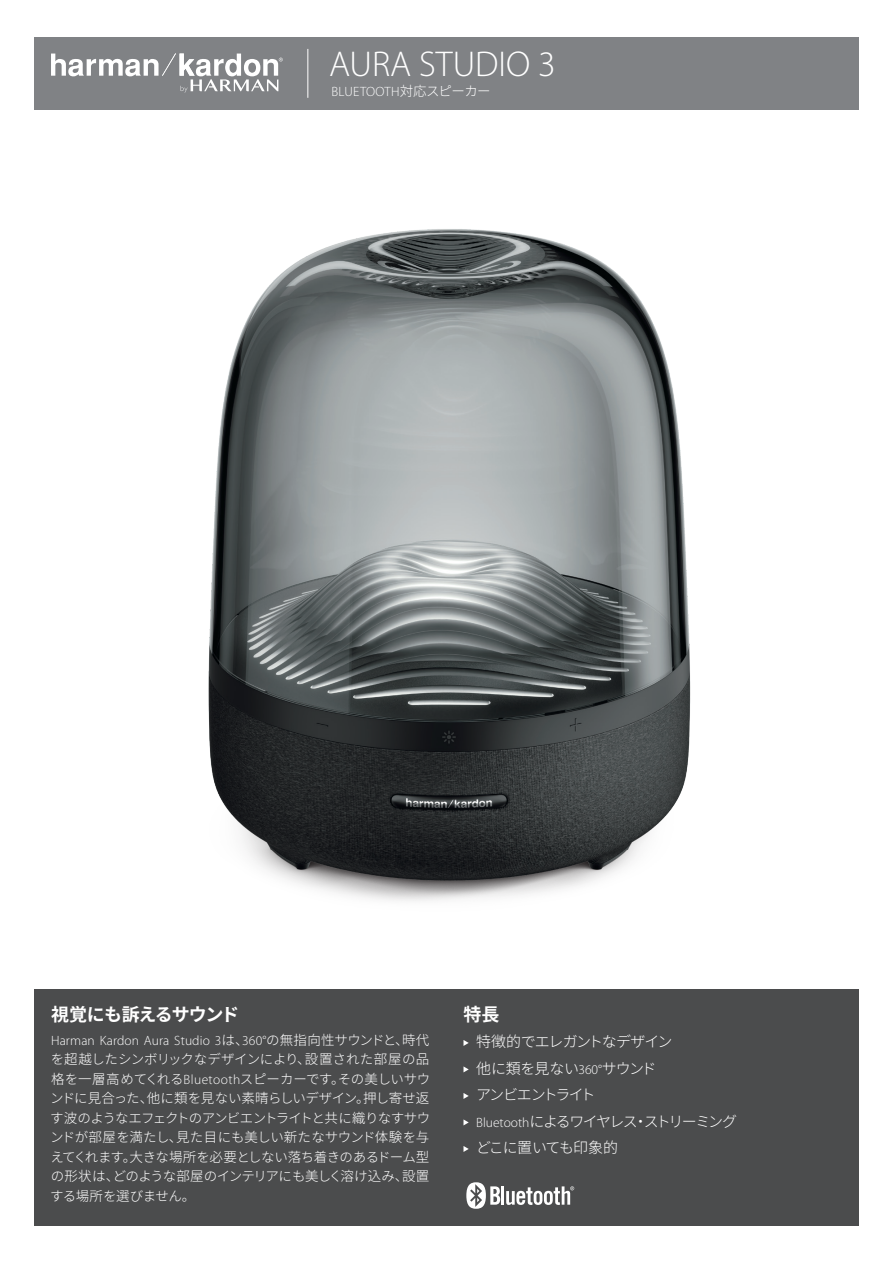
<style>
.page{position:relative;width:893px;height:1263px;background:#fff}
.page>*{position:absolute;margin:0;border:0;box-sizing:border-box;transform-origin:0 0}
.t1{font:300 36px "Myriad Pro";color:#fff}
.t2{font:700 18px "Noto Sans CJ Kjp";letter-spacing:-.055em;color:#fff}
.t3{font:300 15px "Noto Sans CJ Kjp";letter-spacing:-.115em;color:#fff}
.t4{font:300 15px "Noto Sans CJ Kjp";letter-spacing:-.035em;color:#fff}
.t5{font:300 15px "Noto Sans CJ Kjp";letter-spacing:-.06em;color:#fff}
.t6{font:300 15px "Noto Sans CJ Kjp";letter-spacing:-.05em;color:#fff}
.t7{font:300 13.5px/19.5px "Noto Sans CJ Kjp";letter-spacing:-.04em;color:#fff;text-align:justify}
.t8{font:300 13.5px "Myriad Pro";letter-spacing:.02em;color:#fff}
.s1{font-family:"Noto Sans CJ Kjp"}
.s2{font-family:"Myriad Pro"}
.s3{font-family:"Myriad Pro";font-size:13.5px}
</style>
<div class="page">
<img style="left:208px;top:229px;width:483px;height:672px">
<div style="left:34px;top:989px;width:825px;height:237px;background:#4b4c4d"></div>
<svg style="left:463px;top:1040px;width:6px;height:6px"></svg>
<svg style="left:463px;top:1066px;width:6px;height:6px"></svg>
<svg style="left:463px;top:1093px;width:6px;height:6px"></svg>
<svg style="left:463px;top:1119px;width:6px;height:6px"></svg>
<svg style="left:463px;top:1146px;width:6px;height:6px"></svg>
<div style="left:34px;top:37px;width:825px;height:72px;background:#808285"></div>
<hr style="left:307px;top:49px;width:1px;height:49px;background:#fff">
<svg style="left:466px;top:1182px;width:34px;height:27px"></svg>
<hr style="left:501px;top:1186px;width:3px;height:19px;background:#fff">
<svg style="left:506px;top:1186px;width:68px;height:19px"></svg>
<svg style="left:51px;top:53px;width:232px;height:40px"></svg>
<p class="t1" style="left:329px;top:44px;width:228px">AURA STUDIO 3</p>
<p class="t8" style="left:332px;top:85px;width:161px">BLUETOOTH<span class="s1">対応スピーカー</span></p>
<p class="t2" style="left:51px;top:1004px;width:190px">視覚にも訴えるサウンド</p>
<p class="t7" style="left:50px;top:1030px;width:382px"><span class="s2">Harman Kardon Aura Studio 3</span>は、<span class="s2">360°</span>の無指向性サウンドと、時代を超越したシンボリックなデザインにより、設置された部屋の品格を一層高めてくれる<span class="s2">Bluetooth</span>スピーカーです。その美しいサウンドに見合った、他に類を見ない素晴らしいデザイン。押し寄せ返す波のようなエフェクトのアンビエントライトと共に織りなすサウンドが部屋を満たし、見た目にも美しい新たなサウンド体験を与えてくれます。大きな場所を必要としない落ち着きのあるドーム型の形状は、どのような部屋のインテリアにも美しく溶け込み、設置する場所を選びません。</p>
<p class="t2" style="left:463px;top:1004px;width:37px">特長</p>
<p class="t5" style="left:476px;top:1033px;width:198px">特徴的でエレガントなデザイン</p>
<p class="t4" style="left:476px;top:1060px;width:182px">他に類を見ない<span class="s3">360°</span>サウンド</p>
<p class="t3" style="left:476px;top:1086px;width:121px">アンビエントライト</p>
<p class="t3" style="left:476px;top:1113px;width:262px"><span class="s3">Bluetooth</span>によるワイヤレス・ストリーミング</p>
<p class="t6" style="left:476px;top:1139px;width:144px">どこに置いても印象的</p>
</div>
